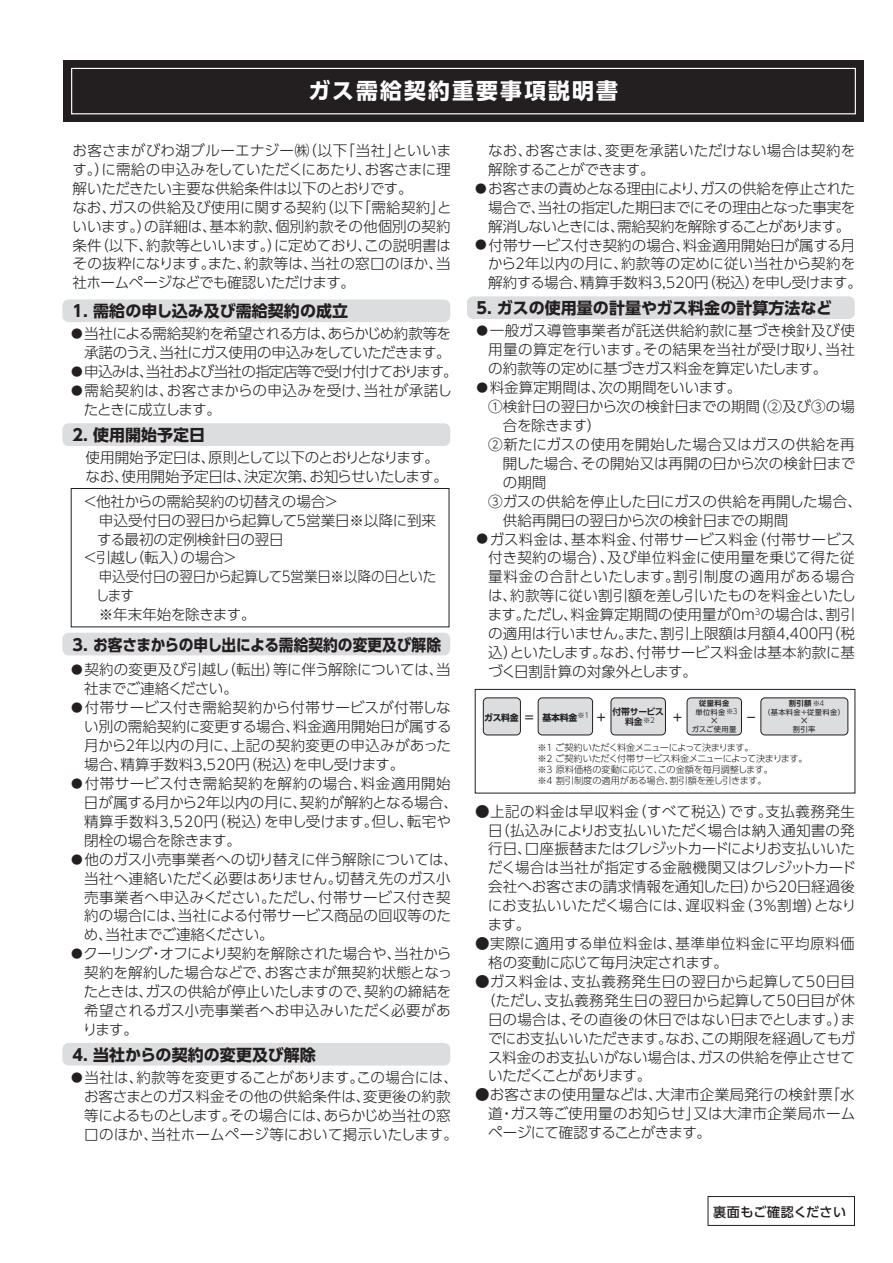
<style>
.page{position:relative;width:893px;height:1263px;background:#fff}
.page>*{position:absolute;margin:0;border:0;box-sizing:border-box;transform-origin:0 0}
.t1{font:700 21.9px "UD Shin Go Pr 6";letter-spacing:.1em;color:#fff}
.t2{font:700 16.05px "UD Shin Go Pr 6";color:#231f20}
.t3{font:300 14.55px/18.9px "UD Shin Go Pr 6";letter-spacing:-.005em;color:#231f20}
.t4{font:300 14.55px/18.9px "UD Shin Go Pr 6";letter-spacing:-.04em;color:#231f20;text-align:right}
.t5{font:300 14.55px "UD Shin Go Pr 6";letter-spacing:-.03em;color:#231f20}
.t6{font:300 14.55px/18.9px "UD Shin Go Pr 6";letter-spacing:-.025em;color:#231f20}
.t7{font:300 14.55px "UD Shin Go Pr 6";letter-spacing:-.065em;color:#231f20}
.t8{font:300 14.55px "UD Shin Go Pr 6";letter-spacing:-.005em;color:#231f20;scale:.93 1}
.t9{font:300 14.55px "UD Shin Go Pr 6";letter-spacing:.02em;color:#231f20}
.t10{font:300 14.55px "UD Shin Go Pr 6";letter-spacing:-.08em;color:#231f20}
.t11{font:500 13.05px "UD Shin Go Pr 6";letter-spacing:.025em;color:#231f20}
.t12{font:500 11.7px "UD Shin Go Pr 6";color:#231f20}
.t13{font:300 9.15px/10.9px "UD Shin Go Pr 6";letter-spacing:-.035em;color:#231f20}
.t14{font:9px "UD Shin Go Pr 6";color:#231f20}
.t15{font:700 8.85px/10.1px "UD Shin Go Pr 6 De";letter-spacing:-.025em;color:#231f20;text-align:center}
.t16{font:700 8.85px "UD Shin Go Pr 6";letter-spacing:-.025em;color:#231f20}
.t17{font:7.2px "UD Shin Go Pr 6";letter-spacing:.05em;color:#231f20}
.t18{font:700 7.2px "UD Shin Go Pr 6 De";letter-spacing:.05em;color:#231f20}
.t19{font:300 7.2px "UD Shin Go Pr 6";color:#231f20}
.s1{font-size:11.7px}
.s2{font-weight:300}
.s3{font-family:"UD Shin Go Pr 6";font-weight:300}
</style>
<div class="page">
<div style="left:62px;top:299px;width:388px;height:23px;background:#dcdddf;border-radius:6px"></div>
<div style="left:467px;top:296px;width:388px;height:23px;background:#dcdddf;border-radius:6px"></div>
<div style="left:62px;top:423px;width:388px;height:23px;background:#dcdddf;border-radius:6px"></div>
<div style="left:62px;top:633px;width:388px;height:22px;background:#dcdddf;border-radius:6px"></div>
<div style="left:62px;top:1043px;width:388px;height:22px;background:#dcdddf;border-radius:6px"></div>
<div style="left:63px;top:60px;width:801px;height:62px;background:#231f20"></div>
<div style="left:71px;top:68px;width:785px;height:46px;border:1px solid #fff"></div>
<div style="left:708px;top:1196px;width:147px;height:29px;border:1px solid #231f20"></div>
<div style="left:71px;top:488px;width:378px;height:139px;border:1px solid #231f20"></div>
<div style="left:483px;top:698px;width:37px;height:37px;background:#dcdddf;border-radius:4px"></div>
<div style="left:483px;top:697px;width:38px;height:38px;border:1px solid #231f20;border-radius:4px"></div>
<div style="left:538px;top:698px;width:55px;height:37px;background:#dcdddf;border-radius:4px"></div>
<div style="left:538px;top:697px;width:55px;height:38px;border:1px solid #231f20;border-radius:4px"></div>
<div style="left:611px;top:698px;width:54px;height:37px;background:#dcdddf;border-radius:4px"></div>
<div style="left:611px;top:697px;width:55px;height:38px;border:1px solid #231f20;border-radius:4px"></div>
<div style="left:687px;top:698px;width:54px;height:37px;background:#dcdddf;border-radius:4px"></div>
<div style="left:687px;top:697px;width:55px;height:38px;border:1px solid #231f20;border-radius:4px"></div>
<div style="left:761px;top:698px;width:87px;height:37px;background:#dcdddf;border-radius:4px"></div>
<div style="left:760px;top:697px;width:88px;height:38px;border:1px solid #231f20;border-radius:4px"></div>
<div style="left:475px;top:689px;width:380px;height:104px;border:1px solid #231f20"></div>
<h1 class="t1" style="left:309px;top:73px;width:311px">ガス需給契約重要事項説明書</h1>
<p class="t3" style="left:72px;top:140px;width:381px">お客さまがびわ湖ブルーエナジー㈱（以下｢当社｣といいます。）に需給の申込みをしていただくにあたり、お客さまに理解いただきたい主要な供給条件は以下のとおりです。<br>なお、ガスの供給及び使用に関する契約（以下｢需給契約｣といいます。）の詳細は、基本約款、個別約款その他個別の契約条件（以下、約款等といいます。）に定めており、この説明書はその抜粋になります。また、約款等は、当社の窓口のほか、当社ホームページなどでも確認いただけます。</p>
<p class="t2" style="left:73px;top:298px;width:277px">1. 需給の申し込み及び需給契約の成立</p>
<p class="t4" style="left:71px;top:324px;width:382px"><span class="s1">●</span> 当社による需給契約を希望される方は、あらかじめ約款等を承諾のうえ、当社にガス使用の申込みをしていただきます。</p>
<p class="t7" style="left:71px;top:360px;width:388px"><span class="s1">●</span> 申込みは、当社および当社の指定店等で受け付けております。</p>
<p class="t3" style="left:84px;top:381px;width:369px;text-indent:-13px"><span class="s1">●</span>需給契約は、お客さまからの申込みを受け、当社が承諾したときに成立します。</p>
<p class="t2" style="left:73px;top:422px;width:134px">2. 使用開始予定日</p>
<p class="t3" style="left:71px;top:447px;width:378px">　使用開始予定日は、原則として以下のとおりとなります。　なお、使用開始予定日は、決定次第、お知らせいたします。</p>
<p class="t3" style="left:83px;top:491px;width:257px">＜他社からの需給契約の切替えの場合＞</p>
<p class="t3" style="left:84px;top:510px;width:353px">　申込受付日の翌日から起算して５営業日※以降に到来</p>
<p class="t3" style="left:97px;top:529px;width:188px">する最初の定例検針日の翌日</p>
<p class="t3" style="left:83px;top:548px;width:156px">＜引越し（転入）の場合＞</p>
<p class="t8" style="left:99px;top:565px;width:365px">申込受付日の翌日から起算して５営業日※以降の日といた</p>
<p class="t8" style="left:96px;top:584px;width:43px">します</p>
<p class="t5" style="left:84px;top:603px;width:173px">　※年末年始を除きます。</p>
<p class="t2" style="left:73px;top:631px;width:370px">3. お客さまからの申し出による需給契約の変更及び解除</p>
<p class="t6" style="left:84px;top:660px;width:368px;text-indent:-13px"><span class="s1">●</span>契約の変更及び引越し（転出）等に伴う解除については、当社までご連絡ください。</p>
<p class="t3" style="left:84px;top:698px;width:369px;text-align:justify;text-indent:-13px"><span class="s1">●</span> 付帯サービス付き需給契約から付帯サービスが付帯しない別の需給契約に変更する場合、料金適用開始日が属する月から２年以内の月に、上記の契約変更の申込みがあった場合、精算手数料3,520円（税込）を申し受けます。</p>
<p class="t3" style="left:84px;top:773px;width:376px;text-indent:-13px"><span class="s1">●</span> 付帯サービス付き需給契約を解約の場合、料金適用開始日が属する月から２年以内の月に、契約が解約となる場合、精算手数料3,520円（税込）を申し受けます。但し、転宅や閉栓の場合を除きます。</p>
<p class="t3" style="left:84px;top:849px;width:376px;text-indent:-13px"><span class="s1">●</span>他のガス小売事業者への切り替えに伴う解除については、当社へ連絡いただく必要はありません。切替え先のガス小売事業者へ申込みください。ただし、付帯サービス付き契約の場合には、当社による付帯サービス商品の回収等のため、当社までご連絡ください。</p>
<p class="t3" style="left:83px;top:944px;width:371px;text-align:justify;text-indent:-12px"><span class="s1">●</span>クーリング・オフにより契約を解除された場合や、当社から契約を解約した場合などで、お客さまが無契約状態となったときは、ガスの供給が停止いたしますので、契約の締結を希望されるガス小売事業者へお申込みいただく必要があります。</p>
<p class="t2" style="left:73px;top:1042px;width:245px">4. 当社からの契約の変更及び解除</p>
<p class="t3" style="left:84px;top:1067px;width:375px;text-indent:-13px"><span class="s1">●</span> 当社は、約款等を変更することがあります。この場合には、お客さまとのガス料金その他の供給条件は、変更後の約款等によるものとします。その場合には、あらかじめ当社の窓口のほか、当社ホームページ等において掲示いたします。</p>
<p class="t3" style="left:488px;top:140px;width:369px">なお、お客さまは、変更を承諾いただけない場合は契約を解除することができます。</p>
<p class="t3" style="left:488px;top:178px;width:369px;text-align:justify;text-indent:-13px"><span class="s1">●</span> お客さまの責めとなる理由により、ガスの供給を停止された場合で、当社の指定した期日までにその理由となった事実を解消しないときには、需給契約を解除することがあります。</p>
<p class="t3" style="left:488px;top:235px;width:375px;text-indent:-13px"><span class="s1">●</span>付帯サービス付き契約の場合、料金適用開始日が属する月から２年以内の月に、約款等の定めに従い当社から契約を解約する場合、精算手数料3,520円（税込）を申し受けます。</p>
<p class="t2" style="left:477px;top:295px;width:357px">5. ガスの使用量の計量やガス料金の計算方法など</p>
<p class="t3" style="left:488px;top:321px;width:368px;text-align:justify;text-indent:-12px"><span class="s1">●</span>一般ガス導管事業者が託送供給約款に基づき検針及び使用量の算定を行います。その結果を当社が受け取り、当社の約款等の定めに基づきガス料金を算定いたします。</p>
<p class="t3" style="left:477px;top:378px;width:266px"><span class="s1">●</span>料金算定期間は、次の期間をいいます。</p>
<p class="t3" style="left:488px;top:397px;width:368px">①検針日の翌日から次の検針日までの期間（②及び③の場</p>
<p class="t3" style="left:503px;top:415px;width:107px">合を除きます）　</p>
<p class="t3" style="left:488px;top:434px;width:368px">②新たにガスの使用を開始した場合又はガスの供給を再</p>
<p class="t3" style="left:503px;top:453px;width:354px">開した場合、その開始又は再開の日から次の検針日まで</p>
<p class="t3" style="left:503px;top:472px;width:45px">の期間</p>
<p class="t3" style="left:488px;top:491px;width:375px">③ガスの供給を停止した日にガスの供給を再開した場合、</p>
<p class="t3" style="left:503px;top:510px;width:287px">供給再開日の翌日から次の検針日までの期間</p>
<p class="t3" style="left:488px;top:529px;width:370px;text-align:justify;text-indent:-11px"><span class="s1">●</span>ガス料金は、基本料金、付帯サービス料金（付帯サービス付き契約の場合）、及び単位料金に使用量を乗じて得た従量料金の合計といたします。割引制度の適用がある場合は、約款等に従い割引額を差し引いたものを料金といたします。ただし、料金算定期間の使用量が0m<sup>3</sup>の場合は、割引の適用は行いません。また、割引上限額は月額4,400円（税込）といたします。なお、付帯サービス料金は基本約款に基づく日割計算の対象外とします。</p>
<p class="t18" style="left:699px;top:698px;width:32px">従量料金</p>
<p class="t17" style="left:695px;top:706px;width:44px">単位料金<span class="s2">※3</span></p>
<p class="t18" style="left:789px;top:698px;width:37px">割引額<span class="s3">※4</span></p>
<p class="t17" style="left:763px;top:706px;width:83px">（基本料金＋従量料金）</p>
<p class="t16" style="left:484px;top:710px;width:36px">ガス料金</p>
<p class="t16" style="left:543px;top:710px;width:36px">基本料金</p>
<p class="t15" style="left:612px;top:706px;width:53px">付帯サービス料金　</p>
<p class="t19" style="left:578px;top:710px;width:13px">※1</p>
<p class="t12" style="left:523px;top:708px;width:13px">＝</p>
<p class="t12" style="left:597px;top:708px;width:10px">+</p>
<p class="t13" style="left:537px;top:742px;width:272px">※1 ご契約いただく料金メニューによって決まります。<br>※2 ご契約いただく付帯サービス料金メニューによって決まります。※3 原料価格の変動に応じて、この金額を毎月調整します。<br>※4 割引制度の適用がある場合、割引額を差し引きます。</p>
<p class="t19" style="left:643px;top:715px;width:13px">※2</p>
<p class="t12" style="left:673px;top:708px;width:10px">+</p>
<p class="t14" style="left:710px;top:713px;width:11px">×</p>
<p class="t12" style="left:745px;top:708px;width:13px">－</p>
<p class="t14" style="left:800px;top:713px;width:11px">×</p>
<p class="t17" style="left:692px;top:724px;width:46px">ガスご使用量</p>
<p class="t17" style="left:793px;top:724px;width:24px">割引率</p>
<p class="t3" style="left:488px;top:801px;width:370px;text-align:justify;text-indent:-13px">●上記の料金は早収料金（すべて税込）です。支払義務発生日（払込みによりお支払いいただく場合は納入通知書の発行日、口座振替またはクレジットカードによりお支払いいただく場合は当社が指定する金融機関又はクレジットカード会社へお客さまの請求情報を通知した日）から20日経過後にお支払いいただく場合には、遅収料金（3％割増）となります。</p>
<p class="t3" style="left:488px;top:933px;width:368px;text-indent:-13px">●実際に適用する単位料金は、基準単位料金に平均原料価格の変動に応じて毎月決定されます。</p>
<p class="t9" style="left:475px;top:969px;width:381px">●ガス料金は、支払義務発生日の翌日から起算して50日目</p>
<p class="t3" style="left:481px;top:990px;width:375px">（ただし、支払義務発生日の翌日から起算して50日目が休</p>
<p class="t3" style="left:488px;top:1009px;width:369px">日の場合は、その直後の休日ではない日までとします。）ま</p>
<p class="t5" style="left:488px;top:1026px;width:369px">でにお支払いいただきます。なお、この期限を経過してもガ</p>
<p class="t3" style="left:488px;top:1047px;width:369px">ス料金のお支払いがない場合は、ガスの供給を停止させて</p>
<p class="t10" style="left:488px;top:1064px;width:164px">いただくことがあります。</p>
<p class="t3" style="left:488px;top:1085px;width:369px;text-align:justify;text-indent:-13px">●お客さまの使用量などは、大津市企業局発行の検針票「水道・ガス等ご使用量のお知らせ」又は大津市企業局ホームページにて確認することがきます。</p>
<p class="t11" style="left:713px;top:1201px;width:135px">裏面もご確認ください</p>
</div>
